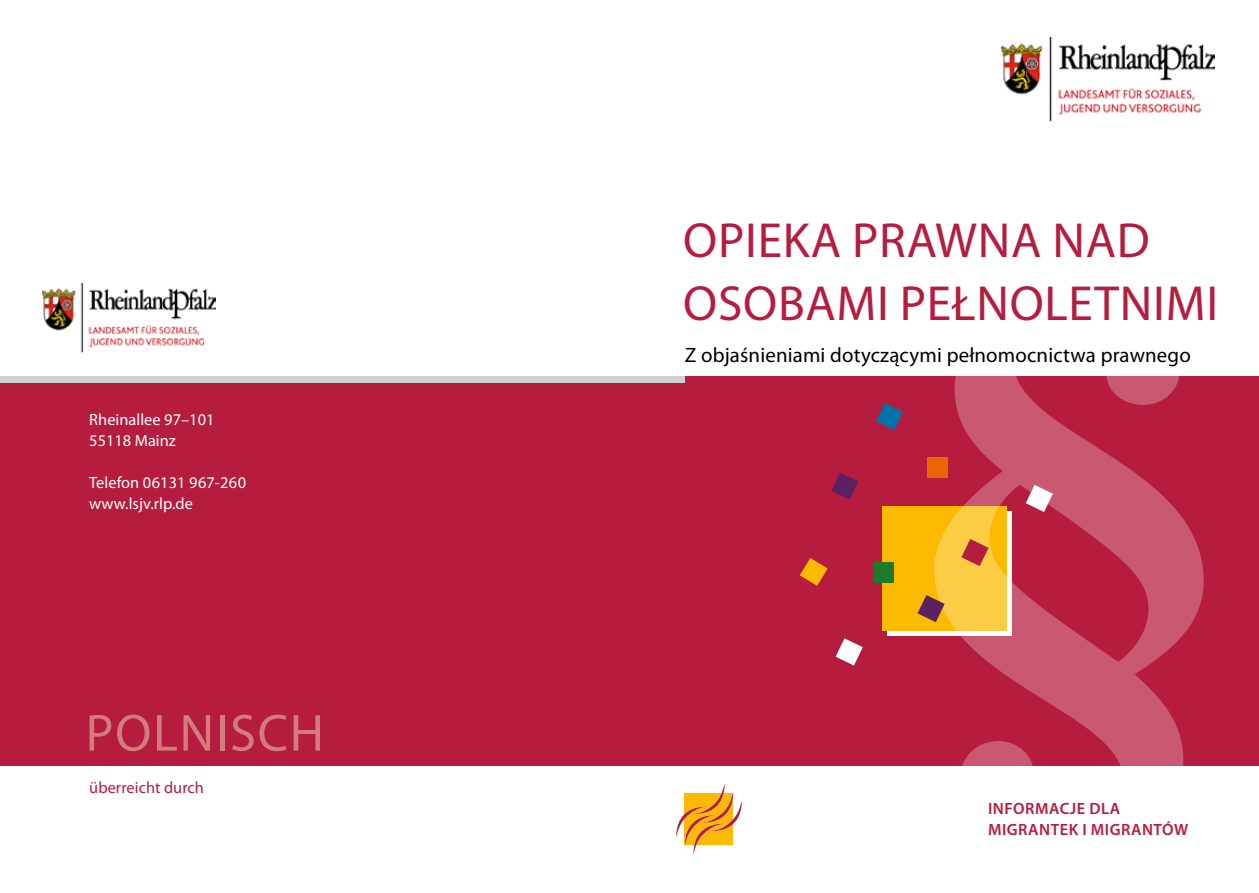
<style>
.page{position:relative;width:1259px;height:893px;background:#fff}
.page>*{position:absolute;margin:0;border:0;box-sizing:border-box;transform-origin:0 0}
.t1{font:52.5px "Myriad Pro";letter-spacing:.03em;color:#d27c7e}
.t2{font:49.5px/63px "Myriad Pro";letter-spacing:.015em;color:#b61c3e}
.t3{font:20.85px "Myriad Pro";letter-spacing:.01em;color:#000}
.t4{font:16.35px/21px "Myriad Pro";color:#fff}
.t5{font:600 16.35px/21px "Myriad Pro";letter-spacing:.03em;color:#b61c3e}
.t6{font:16.35px "Myriad Pro";color:#b61c3e}
</style>
<div class="page">
<div style="left:0;top:376px;width:1259px;height:390px;background:#b61c3e"></div>
<div style="left:882px;top:506px;width:125px;height:125px;background:#fbba00"></div>
<div style="left:873px;top:562px;width:21px;height:20px;background:#1d7a2a"></div>
<svg style="left:876px;top:403px;width:27px;height:27px"></svg>
<svg style="left:831px;top:473px;width:27px;height:27px"></svg>
<svg style="left:835px;top:638px;width:28px;height:27px"></svg>
<svg style="left:800px;top:558px;width:27px;height:28px"></svg>
<div style="left:927px;top:457px;width:20px;height:21px;background:#ec6502"></div>
<svg style="left:676px;top:784px;width:66px;height:70px"></svg>
<div style="left:0;top:376px;width:685px;height:7px;background:#cfd0d0"></div>
<svg style="left:934px;top:376px;width:269px;height:390px"></svg>
<svg style="left:917px;top:595px;width:27px;height:27px"></svg>
<svg style="left:961px;top:539px;width:27px;height:27px"></svg>
<img style="left:1002px;top:37px;width:212px;height:85px">
<img style="left:42px;top:283px;width:173px;height:70px">
<p class="t4" style="left:89px;top:409px;width:127px">Rheinallee 97–101<br>55118 Mainz</p>
<p class="t4" style="left:89px;top:472px;width:158px">Telefon 06131 967-260 www.lsjv.rlp.de</p>
<h1 class="t1" style="left:86px;top:701px;width:240px">POLNISCH</h1>
<p class="t6" style="left:89px;top:777px;width:116px">überreicht durch</p>
<h2 class="t2" style="left:683px;top:208px;width:536px">OPIEKA PRAwNA NAD<br>OSOBAMI PEŁNOLETNIMI</h2>
<p class="t3" style="left:685px;top:342px;width:507px">Z objaśnieniami dotyczącymi pełnomocnictwa prawnego</p>
<p class="t5" style="left:988px;top:797px;width:202px">INFORMACJE DLA<br>MIGRANTEK I MIGRANTÓW</p>
</div>
